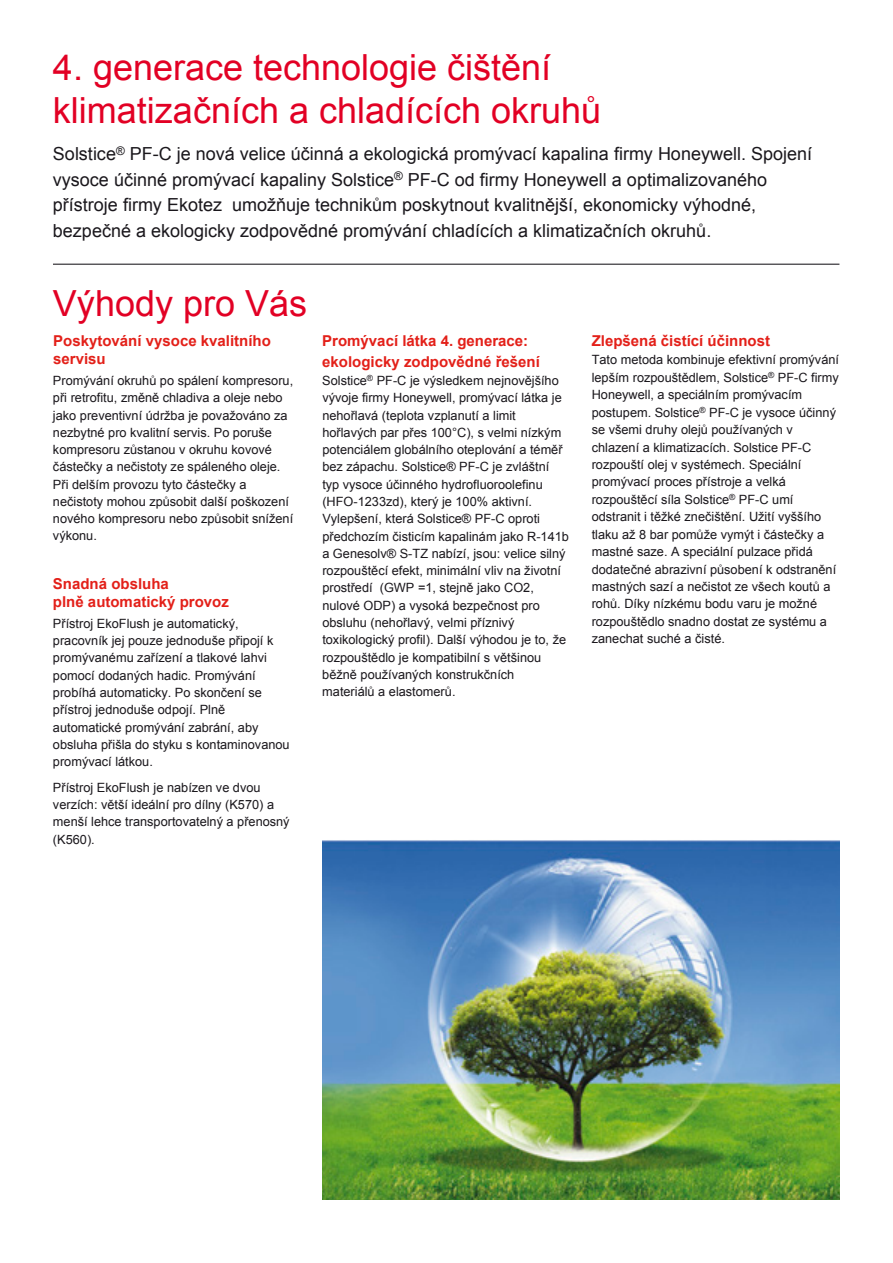
<style>
.page{position:relative;width:893px;height:1263px;background:#fff}
.page>*{position:absolute;margin:0;border:0;box-sizing:border-box;transform-origin:0 0}
.t1{font:36px/43.2px "Arial";color:#e20024}
.t2{font:18px/25.5px "Arial";color:#1a171c}
.t3{font:700 15px/18px "Arial";color:#e32019}
.t4{font:12.75px/17.2px "Arial";color:#1a171c}
.s1{font-style:inherit}
</style>
<div class="page">
<hr style="left:53px;top:264px;width:786px;height:1px;background:#1a171c">
<img style="left:322px;top:840px;width:518px;height:359px">
<h1 class="t1" style="left:53px;top:46px;width:550px">4. generace technologie čištění klimatizačních a chladících okruhů</h1>
<p class="t2" style="left:53px;top:141px;width:761px">Solstice<sup>®</sup> PF-C je nová velice účinná a ekologická promývací kapalina firmy Honeywell. Spojení vysoce účinné promývací kapaliny Solstice<sup>®</sup> PF-C od firmy Honeywell a optimalizovaného přístroje firmy Ekotez umožňuje technikům poskytnout kvalitnější, ekonomicky výhodné, bezpečné a ekologicky zodpovědné promývání chladících a klimatizačních okruhů.</p>
<h1 class="t1" style="left:53px;top:282px;width:256px">Výhody pro Vás</h1>
<p class="t3" style="left:53px;top:333px;width:219px">Poskytování vysoce kvalitního servisu</p>
<p class="t4" style="left:53px;top:372px;width:242px">Promývání okruhů po spálení kompresoru, při retrofitu, změně chladiva a oleje nebo jako preventivní údržba je považováno za nezbytné pro kvalitní servis. Po poruše kompresoru zůstanou v okruhu kovové částečky a nečistoty ze spáleného oleje.<br>Při delším provozu tyto částečky a nečistoty mohou způsobit další poškození nového kompresoru nebo způsobit snížení výkonu.</p>
<p class="t3" style="left:53px;top:575px;width:177px">Snadná obsluha<br>plně automatický provoz</p>
<p class="t4" style="left:53px;top:615px;width:238px">Přístroj EkoFlush je automatický, pracovník jej pouze jednoduše připojí k promývanému zařízení a tlakové lahvi pomocí dodaných hadic. Promývání probíhá automaticky. Po skončení se přístroj jednoduše odpojí. Plně automatické promývání zabrání, aby obsluha přišla do styku s kontaminovanou promývací látkou.</p>
<p class="t4" style="left:53px;top:779px;width:238px">Přístroj EkoFlush je nabízen ve dvou verzích: větší ideální pro dílny (K570) a menší lehce transportovatelný a přenosný (K560).</p>
<p class="t3" style="left:322px;top:331px;width:219px;line-height:20.4px">Promývací látka 4. generace: ekologicky zodpovědné řešení</p>
<p class="t4" style="left:322px;top:372px;width:248px">Solstice<sup>®</sup> PF-C je výsledkem nejnovějšího vývoje firmy Honeywell, promývací látka je nehořlavá (teplota vzplanutí a limit hořlavých par přes 100°C), s velmi nízkým potenciálem globálního oteplování a téměř bez zápachu. Solstice® PF-C je zvláštní typ vysoce účinného hydrofluoroolefinu (HFO-1233zd), který je 100% aktivní.<br>Vylepšení, která Solstice® PF-C oproti předchozím čisticím kapalinám jako R-141b a Genesolv® S-TZ nabízí, jsou: velice silný rozpouštěcí efekt, minimální vliv na životní prostředí (GWP =1, stejně jako CO2, nulové ODP) a vysoká bezpečnost pro obsluhu (nehořlavý, velmi příznivý toxikologický profil). Další výhodou je to, že rozpouštědlo je kompatibilní s většinou běžně používaných konstrukčních materiálů a elastomerů<span class="s1">.</span></p>
<p class="t3" style="left:592px;top:332px;width:180px">Zlepšená čistící účinnost</p>
<p class="t4" style="left:592px;top:351px;width:249px">Tato metoda kombinuje efektivní promývání lepším rozpouštědlem, Solstice<sup>®</sup> PF-C firmy Honeywell, a speciálním promývacím postupem. Solstice<sup>®</sup> PF-C je vysoce účinný se všemi druhy olejů používaných v chlazení a klimatizacích. Solstice PF-C rozpouští olej v systémech. Speciální promývací proces přístroje a velká rozpouštěcí síla Solstice<sup>®</sup> PF-C umí odstranit i těžké znečištění. Užití vyššího tlaku až 8 bar pomůže vymýt i částečky a mastné saze. A speciální pulzace přidá dodatečné abrazivní působení k odstranění mastných sazí a nečistot ze všech koutů a rohů. Díky nízkému bodu varu je možné rozpouštědlo snadno dostat ze systému a zanechat suché a čisté.</p>
</div>
